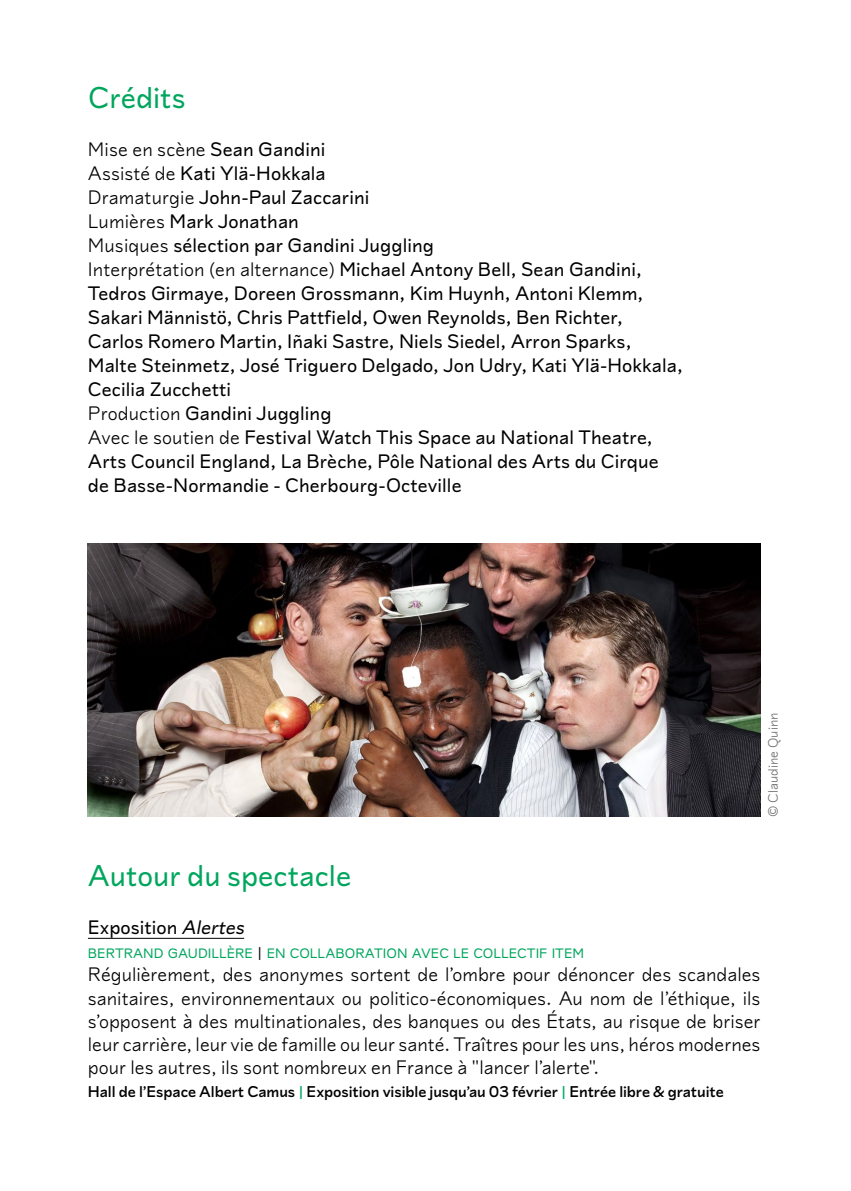
<style>
.page{position:relative;width:851px;height:1191px;background:#fff}
.page>*{position:absolute;margin:0;border:0;box-sizing:border-box;transform-origin:0 0}
.t1{font:30.8px "Lyyra Standard";color:#00a65d}
.t2{font:20px/24px "Lyyra Standard";letter-spacing:.005em;color:#000}
.t3{font:300 20px/23px "Lyyra Standard";color:#000;text-align:justify}
.t4{font:500 16px "Lyyra Standard";letter-spacing:-.005em;color:#000}
.t5{font:14px "Lyyra Standard";color:#00a65d}
.t6{font:300 14px "Lyyra Standard";color:#706f6f}
.s1{font-weight:300}
.s2{font-style:italic}
.s3{font-size:16px;color:#000}
.s4{color:#00a65d}
</style>
<div class="page">
<hr style="left:88px;top:938px;width:156px;height:1px;background:#000">
<img style="left:88px;top:543px;width:672px;height:273px">
<h1 class="t1" style="left:88px;top:79px;width:99px">Crédits</h1>
<p class="t2" style="left:88px;top:137px;width:596px"><span class="s1">Mise en scène</span> Sean Gandini<br><span class="s1">Assisté de</span> Kati Ylä-Hokkala<br><span class="s1">Dramaturgie</span> John-Paul Zaccarini<br><span class="s1">Lumières</span> Mark Jonathan<br><span class="s1">Musiques</span> sélection par Gandini Juggling<br><span class="s1">Interprétation (en alternance)</span> Michael Antony Bell, Sean Gandini, Tedros Girmaye, Doreen Grossmann, Kim Huynh, Antoni Klemm, Sakari Männistö, Chris Pattfield, Owen Reynolds, Ben Richter, Carlos Romero Martin, Iñaki Sastre, Niels Siedel, Arron Sparks, Malte Steinmetz, José Triguero Delgado, Jon Udry, Kati Ylä-Hokkala, Cecilia Zucchetti<br><span class="s1">Production</span> Gandini Juggling<br><span class="s1">Avec le soutien de</span> Festival Watch This Space au National Theatre, Arts Council England, La Brèche, Pôle National des Arts du Cirque de Basse-Normandie - Cherbourg-Octeville</p>
<p class="t6" style="left:764px;top:817px;width:106px;rotate:-90deg">© Claudine Quinn</p>
<h1 class="t1" style="left:88px;top:857px;width:265px">Autour du spectacle</h1>
<p class="t2" style="left:88px;top:915px;width:162px">Exposition <span class="s2">Alertes</span></p>
<p class="t5" style="left:88px;top:945px;width:497px">BERTRAND GAUDILLÈRE <span class="s3">|</span> EN COLLABORATION AVEC LE COLLECTIF ITEM</p>
<p class="t3" style="left:88px;top:963px;width:674px">Régulièrement, des anonymes sortent de l’ombre pour dénoncer des scandales sanitaires, environnementaux ou politico-économiques. Au nom de l’éthique, ils s’opposent à des multinationales, des banques ou des États, au risque de briser leur carrière, leur vie de famille ou leur santé. Traîtres pour les uns, héros modernes pour les autres, ils sont nombreux en France à "lancer l’alerte".</p>
<p class="t4" style="left:88px;top:1081px;width:637px">Hall de l’Espace Albert Camus <span class="s4">|</span> Exposition visible jusqu’au 03 février <span class="s4">|</span> Entrée libre &amp; gratuite</p>
</div>
